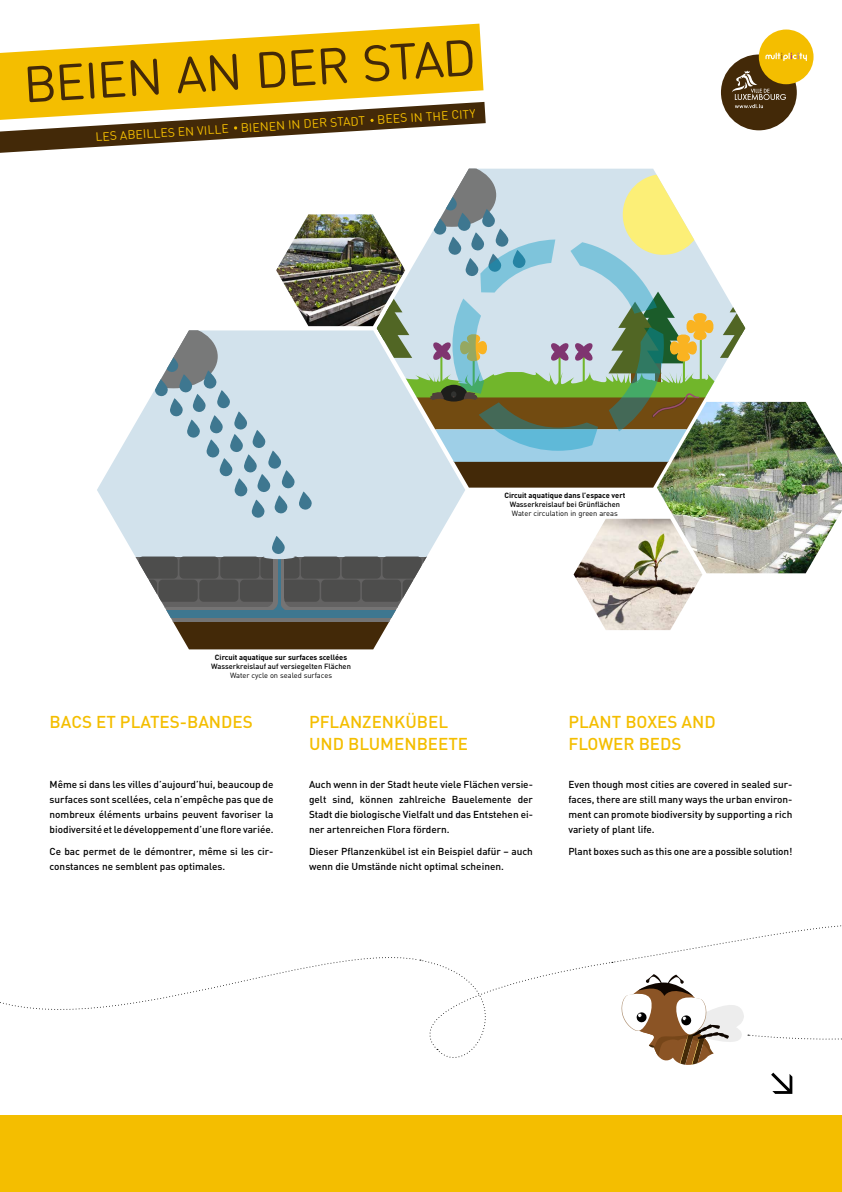
<style>
.page{position:relative;width:842px;height:1192px;background:#fff}
.page>*{position:absolute;margin:0;border:0;box-sizing:border-box;transform-origin:0 0}
.t1{font:50.2px "DIN Round OT";color:#432908}
.t2{font:500 17px/22.5px "DIN";color:#f4be00}
.t3{font:12.15px "DIN Round OT";color:#f4be00}
.t4{font:500 10px/15px "DIN";color:#000;text-align:justify}
.t5{font:700 7.5px "DIN";color:#000}
.t6{font:500 7.5px "DIN";color:#000}
.t7{font:7.5px "DIN";color:#000}
</style>
<div class="page">
<div style="left:0;top:1116px;width:842px;height:76px;background:#f4be00"></div>
<svg style="left:0;top:24px;width:483px;height:78px;fill:#f4be00"></svg>
<svg style="left:0;top:102px;width:486px;height:51px"></svg>
<div style="left:721px;top:55px;width:76px;height:75px;background:#432908;border-radius:50%"></div>
<svg style="left:732px;top:71px;width:54px;height:37px"></svg>
<div style="left:759px;top:30px;width:54px;height:54px;background:#f4be00;border-radius:50%"></div>
<svg style="left:765px;top:53px;width:42px;height:8px"></svg>
<img style="left:574px;top:519px;width:128px;height:111px">
<img style="left:657px;top:402px;width:185px;height:171px">
<svg style="left:113px;top:330px;width:352px;height:227px;background:#d4e3ec"></svg>
<svg style="left:135px;top:557px;width:290px;height:51px;fill:#636262"></svg>
<svg style="left:173px;top:622px;width:216px;height:27px;background:#503819"></svg>
<svg style="left:97px;top:330px;width:215px;height:188px"></svg>
<svg style="left:271px;top:536px;width:14px;height:18px"></svg>
<div style="left:98px;top:557px;width:39px;height:22px;background:#fff;border-radius:4px"></div>
<div style="left:139px;top:557px;width:39px;height:22px;background:#4d4d4c;border-radius:4px"></div>
<div style="left:179px;top:557px;width:40px;height:22px;background:#4d4d4c;border-radius:4px"></div>
<div style="left:220px;top:557px;width:39px;height:22px;background:#4d4d4c;border-radius:4px"></div>
<div style="left:260px;top:557px;width:39px;height:22px;background:#4d4d4c;border-radius:4px"></div>
<div style="left:301px;top:557px;width:39px;height:22px;background:#4d4d4c;border-radius:4px"></div>
<div style="left:342px;top:557px;width:39px;height:22px;background:#4d4d4c;border-radius:4px"></div>
<div style="left:382px;top:557px;width:40px;height:22px;background:#4d4d4c;border-radius:4px"></div>
<div style="left:423px;top:557px;width:39px;height:22px;background:#fff;border-radius:4px"></div>
<div style="left:118px;top:580px;width:39px;height:22px;background:#fff;border-radius:4px"></div>
<div style="left:159px;top:580px;width:39px;height:22px;background:#4d4d4c;border-radius:4px"></div>
<div style="left:199px;top:580px;width:39px;height:22px;background:#4d4d4c;border-radius:4px"></div>
<div style="left:240px;top:580px;width:39px;height:22px;background:#4d4d4c;border-radius:4px"></div>
<div style="left:280px;top:580px;width:40px;height:22px;background:#4d4d4c;border-radius:4px"></div>
<div style="left:321px;top:580px;width:39px;height:22px;background:#4d4d4c;border-radius:4px"></div>
<div style="left:362px;top:580px;width:39px;height:22px;background:#4d4d4c;border-radius:4px"></div>
<svg style="left:403px;top:580px;width:39px;height:22px"></svg>
<svg style="left:165px;top:608px;width:232px;height:14px;background:#73797d"></svg>
<svg style="left:274px;top:559px;width:10px;height:62px"></svg>
<svg style="left:263px;top:598px;width:31px;height:13px"></svg>
<hr style="left:278px;top:559px;width:2px;height:49px;background:#3e7790">
<div style="left:165px;top:611px;width:232px;height:7px;background:#3e7790"></div>
<hr style="left:263px;top:555px;width:32px;height:4px;background:#d2e2ec;border-radius:50%">
<svg style="left:377px;top:169px;width:368px;height:319px;background:#aebeb1"></svg>
<img style="left:276px;top:214px;width:129px;height:112px">
<svg style="left:0;top:957px;width:405px;height:53px"></svg>
<svg style="left:406px;top:925px;width:436px;height:169px"></svg>
<h1 class="t1" style="left:22px;top:51px;width:455px;rotate:-3deg">BEIEN AN DER STAD</h1>
<p class="t3" style="left:95px;top:131px;width:382px;rotate:-4deg">LES ABEILLES EN VILLE BIENEN IN DER STADT BEES IN THE CITY</p>
<p class="t5" style="left:504px;top:490px;width:123px">Circuit aquatique dans l’espace vert</p>
<p class="t6" style="left:510px;top:499px;width:112px">Wasserkreislauf bei Grünflächen</p>
<p class="t7" style="left:512px;top:508px;width:107px">Water circulation in green areas</p>
<p class="t5" style="left:215px;top:652px;width:134px">Circuit aquatique sur surfaces scellées</p>
<p class="t6" style="left:211px;top:661px;width:141px">Wasserkreislauf auf versiegelten Flächen</p>
<p class="t7" style="left:230px;top:670px;width:104px">Water cycle on sealed surfaces</p>
<h2 class="t2" style="left:309px;top:710px;width:161px">PFLANZENKÜBEL<br>UND BLUMENBEETE</h2>
<p class="t4" style="left:309px;top:776px;width:225px">Auch wenn in der Stadt heute viele Flächen versie&shy;gelt sind, können zahlreiche Bauelemente der Stadt die biologische Vielfalt und das Entstehen ei&shy;ner artenreichen Flora fördern.</p>
<p class="t4" style="left:309px;top:844px;width:225px">Dieser Pflanzenkübel ist ein Beispiel dafür – auch wenn die Umstände nicht optimal scheinen.</p>
<h2 class="t2" style="left:50px;top:710px;width:205px">BACS ET PLATES-BANDES</h2>
<p class="t4" style="left:50px;top:776px;width:225px">Même si dans les villes d’aujourd’hui, beaucoup de surfaces sont scellées, cela n’empêche pas que de nombreux éléments urbains peuvent favoriser la biodiversité et le développement d’une flore variée.</p>
<p class="t4" style="left:50px;top:844px;width:225px">Ce bac permet de le démontrer, même si les cir&shy;constances ne semblent pas optimales.</p>
<h2 class="t2" style="left:568px;top:710px;width:149px">PLANT BOXES AND<br>FLOWER BEDS</h2>
<p class="t4" style="left:568px;top:776px;width:225px">Even though most cities are covered in sealed sur&shy;faces, there are still many ways the urban environ&shy;ment can promote biodiversity by supporting a rich variety of plant life.</p>
<p class="t4" style="left:568px;top:844px;width:225px">Plant boxes such as this one are a possible solution!</p>
</div>
